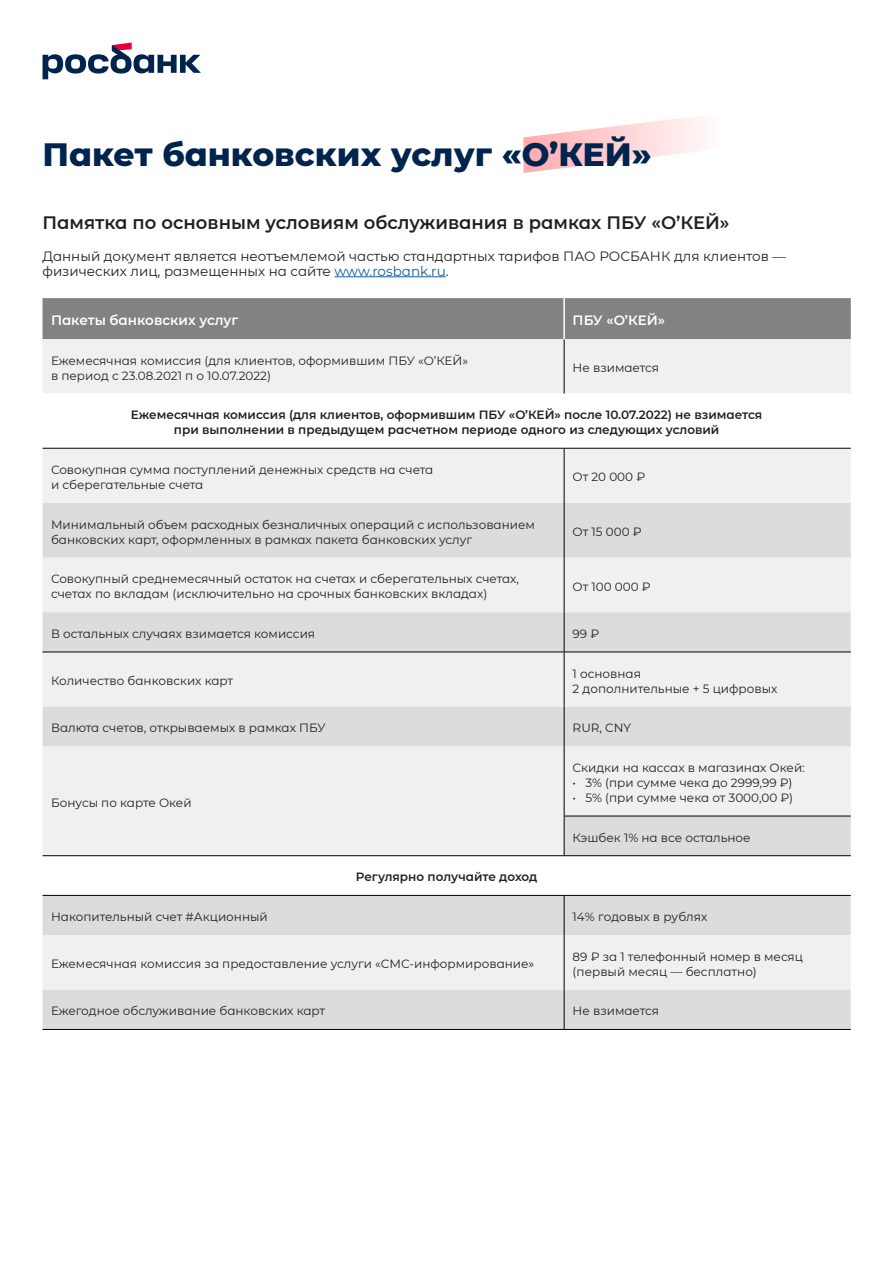
<style>
.page{position:relative;width:893px;height:1263px;background:#fff}
.page>*{position:absolute;margin:0;border:0;box-sizing:border-box;transform-origin:0 0}
.t1{font:800 33px "Montserrat RB";color:#00244d}
.t2{font:600 18px "Montserrat RB";color:#231f20}
.t3{font:13.5px/15px "Montserrat RB";color:#231f20}
.t4{font:600 13.5px "Montserrat RB";color:#fff}
.t5{font:12px/15px "Montserrat RB";color:#231f20}
.t6{font:600 12px/15px "Montserrat RB";color:#231f20;text-align:center}
.t7{font:12px "Montserrat";color:#231f20}
.s1{color:#175d9e}
</style>
<div class="page">
<svg style="left:523px;top:116px;width:177px;height:57px"></svg>
<svg style="left:43px;top:43px;width:158px;height:36px"></svg>
<hr style="left:334px;top:276px;width:112px;height:1px;background:#175d9e">
<div style="left:43px;top:298px;width:808px;height:41px;background:#828282"></div>
<div style="left:43px;top:339px;width:808px;height:54px;background:#f0f0f0"></div>
<svg style="left:43px;top:393px;width:808px;height:502px"></svg>
<svg style="left:43px;top:503px;width:808px;height:352px;fill:#f0f0f0"></svg>
<div style="left:43px;top:896px;width:808px;height:133px;background:#dcdcdc"></div>
<div style="left:43px;top:935px;width:808px;height:55px;background:#f0f0f0"></div>
<hr style="left:564px;top:339px;width:1px;height:54px;background:#000">
<hr style="left:43px;top:448px;width:521px;height:1px;background:#000">
<hr style="left:564px;top:448px;width:287px;height:1px;background:#000">
<hr style="left:564px;top:449px;width:1px;height:54px;background:#000">
<hr style="left:564px;top:503px;width:1px;height:55px;background:#000">
<hr style="left:564px;top:558px;width:1px;height:54px;background:#000">
<hr style="left:564px;top:612px;width:1px;height:40px;background:#000">
<hr style="left:564px;top:652px;width:1px;height:55px;background:#000">
<hr style="left:564px;top:707px;width:1px;height:39px;background:#000">
<hr style="left:564px;top:746px;width:1px;height:70px;background:#000">
<hr style="left:564px;top:816px;width:287px;height:1px;background:#000">
<hr style="left:564px;top:816px;width:1px;height:39px;background:#000">
<hr style="left:43px;top:855px;width:521px;height:1px;background:#000">
<hr style="left:564px;top:855px;width:287px;height:1px;background:#000">
<hr style="left:43px;top:895px;width:521px;height:1px;background:#000">
<hr style="left:564px;top:895px;width:287px;height:1px;background:#000">
<hr style="left:564px;top:896px;width:1px;height:39px;background:#000">
<hr style="left:564px;top:935px;width:1px;height:55px;background:#000">
<hr style="left:564px;top:990px;width:1px;height:39px;background:#000">
<hr style="left:43px;top:1029px;width:521px;height:1px;background:#000">
<hr style="left:564px;top:1029px;width:287px;height:1px;background:#000">
<hr style="left:563px;top:298px;width:2px;height:41px;background:#fff">
<hr style="left:564px;top:652px;width:287px;height:1px;background:#000">
<hr style="left:43px;top:652px;width:521px;height:1px;background:#000">
<h1 class="t1" style="left:43px;top:130px;width:611px">Пакет банковских услуг «О’КЕЙ»</h1>
<h2 class="t2" style="left:43px;top:210px;width:688px">Памятка по основным условиям обслуживания в рамках ПБУ «О’КЕЙ»</h2>
<p class="t3" style="left:43px;top:248px;width:745px">Данный документ является неотъемлемой частью стандартных тарифов ПАО РОСБАНК для клиентов — физических лиц, размещенных на сайте <span class="s1">www.rosbank.ru</span>.</p>
<p class="t4" style="left:51px;top:311px;width:189px">Пакеты банковских услуг</p>
<p class="t4" style="left:573px;top:311px;width:94px">ПБУ «О’КЕЙ»</p>
<p class="t5" style="left:51px;top:352px;width:419px">Ежемесячная комиссия (для клиентов, оформившим ПБУ «О’КЕЙ» в период c 23.08.2021 п о 10.07.2022)</p>
<p class="t5" style="left:573px;top:360px;width:88px">Не взимается</p>
<p class="t6" style="left:131px;top:407px;width:633px">Ежемесячная комиссия (для клиентов, оформившим ПБУ «О’КЕЙ» после 10.07.2022) не взимается при выполнении в предыдущем расчетном периоде одного из следующих условий</p>
<p class="t5" style="left:51px;top:462px;width:384px">Совокупная сумма поступлений денежных средств на счета и сберегательные счета</p>
<p class="t5" style="left:573px;top:469px;width:74px">От 20 000 ₽</p>
<p class="t5" style="left:51px;top:516px;width:485px">Минимальный объем расходных безналичных операций с использованием банковских карт, оформленных в рамках пакета банковских услуг</p>
<p class="t5" style="left:573px;top:524px;width:70px">От 15 000 ₽</p>
<p class="t5" style="left:51px;top:571px;width:470px">Совокупный среднемесячный остаток на счетах и сберегательных счетах, счетах по вкладам (исключительно на срочных банковских вкладах)</p>
<p class="t5" style="left:573px;top:579px;width:80px">От 100 000 ₽</p>
<p class="t5" style="left:51px;top:626px;width:266px">В остальных случаях взимается комиссия</p>
<p class="t5" style="left:573px;top:626px;width:28px">99 ₽</p>
<p class="t5" style="left:51px;top:673px;width:184px">Количество банковских карт</p>
<p class="t5" style="left:573px;top:665px;width:206px">1 основная<br>2 дополнительные + 5 цифровых</p>
<p class="t5" style="left:51px;top:720px;width:276px">Валюта счетов, открываемых в рамках ПБУ</p>
<p class="t5" style="left:573px;top:720px;width:60px">RUR, CNY</p>
<p class="t5" style="left:51px;top:795px;width:142px">Бонусы по карте Окей</p>
<p class="t6" style="left:356px;top:869px;width:183px">Регулярно получайте доход</p>
<p class="t5" style="left:573px;top:760px;width:234px">Скидки на кассах в магазинах Окей:</p>
<p class="t5" style="left:573px;top:775px;width:221px">• 3% (при сумме чека до 2999,99 ₽)</p>
<p class="t5" style="left:573px;top:790px;width:222px">• 5% (при сумме чека от 3000,00 ₽)</p>
<p class="t5" style="left:573px;top:829px;width:180px">Кэшбек 1% на все остальное</p>
<p class="t5" style="left:51px;top:909px;width:218px">Накопительный счет #Акционный</p>
<p class="t7" style="left:573px;top:908px;width:136px">14% годовых в рублях</p>
<p class="t5" style="left:51px;top:956px;width:485px">Ежемесячная комиссия за предоставление услуги «СМС-информирование»</p>
<p class="t5" style="left:573px;top:948px;width:232px">89 ₽ за 1 телефонный номер в месяц (первый месяц — бесплатно)</p>
<p class="t5" style="left:51px;top:1003px;width:276px">Ежегодное обслуживание банковских карт</p>
<p class="t5" style="left:573px;top:1003px;width:88px">Не взимается</p>
</div>
